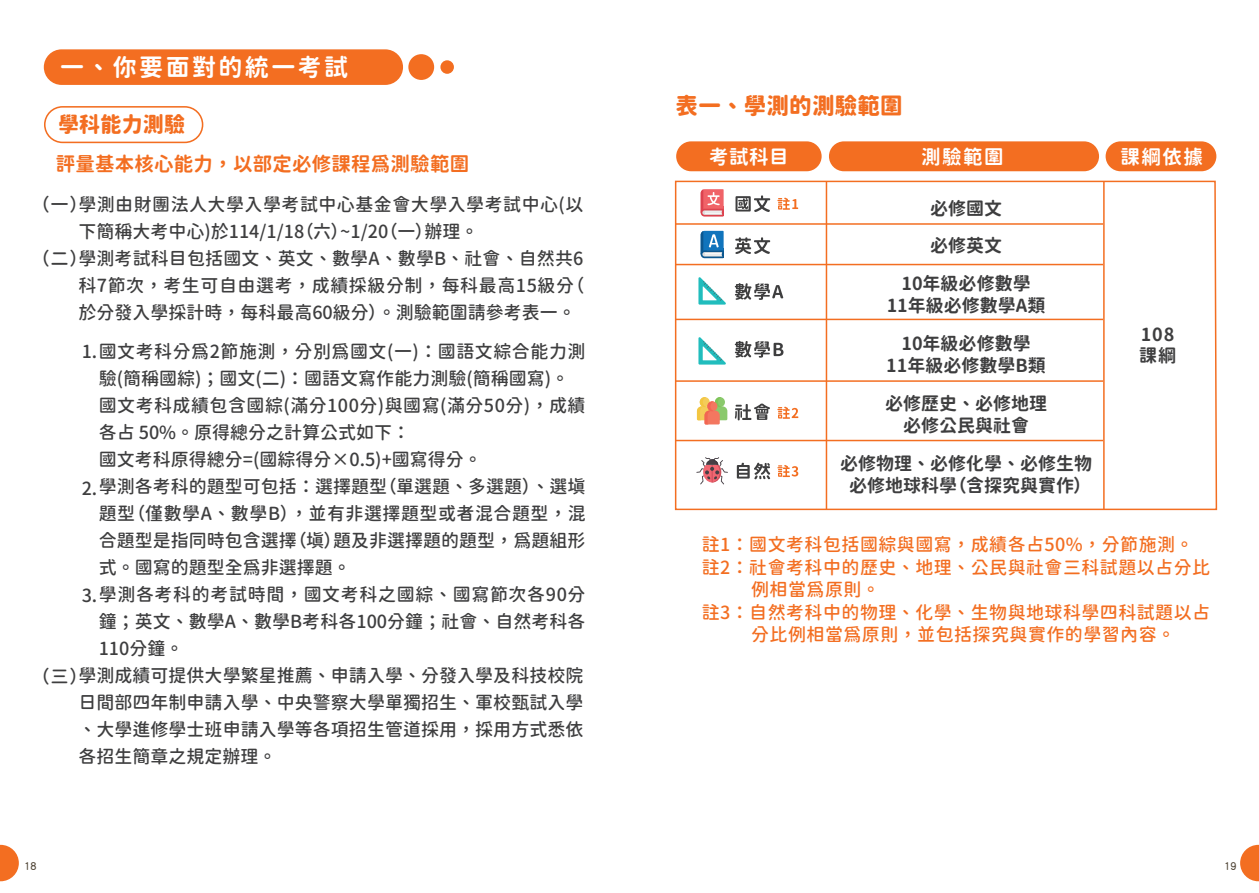
<style>
.page{position:relative;width:1259px;height:893px;background:#fff}
.page>*{position:absolute;margin:0;border:0;box-sizing:border-box;transform-origin:0 0}
.t1{font:24px "Gen Sen Maru Gothic TW Bold TTF";letter-spacing:.1em;color:#fff}
.t2{font:22.5px "Gen Sen Maru Gothic TW Heavy TTF";letter-spacing:.01em;color:#f36e21}
.t3{font:21px "Gen Sen Maru Gothic TW Heavy TTF";letter-spacing:.01em;color:#f36e21}
.t4{font:19.5px "Gen Sen Maru Gothic TW Bold TTF";letter-spacing:.01em;color:#f36e21}
.t5{font:19.5px "Gen Sen Maru Gothic TW Bold TTF";letter-spacing:.075em;color:#fff}
.t6{font:18px/27px "Gen Sen Maru Gothic TW Medium TTF";color:#3e3e3f}
.t7{font:18px "Gen Sen Maru Gothic TW Medium TTF";letter-spacing:.025em;color:#f36e21}
.t8{font:18px/37.5px "Gen Sen Maru Gothic TW Bold TTF";color:#3e3e3f;text-align:center}
.t9{font:12px "DF Yuan Std W7";color:#4e4334}
</style>
<div class="page">
<svg style="left:0;top:845px;width:19px;height:36px"></svg>
<svg style="left:1240px;top:845px;width:19px;height:36px"></svg>
<div style="left:408px;top:54px;width:26px;height:26px;background:#f36e21;border-radius:50%"></div>
<div style="left:440px;top:60px;width:14px;height:14px;background:#f36e21;border-radius:50%"></div>
<div style="left:44px;top:49px;width:359px;height:36px;background:#f36e21;border-radius:18px"></div>
<div style="left:44px;top:106px;width:159px;height:37px;border:2px solid #f36e21;border-radius:18px"></div>
<div style="left:676px;top:141px;width:145px;height:30px;background:#f36e21;border-radius:15px"></div>
<div style="left:829px;top:141px;width:270px;height:30px;background:#f36e21;border-radius:15px"></div>
<div style="left:1105px;top:141px;width:111px;height:30px;background:#f36e21;border-radius:15px"></div>
<svg style="left:674px;top:180px;width:543px;height:331px"></svg>
<hr style="left:825px;top:181px;width:2px;height:328px;background:#f36e21">
<hr style="left:1103px;top:181px;width:1px;height:328px;background:#f36e21">
<hr style="left:676px;top:223px;width:427px;height:2px;background:#f36e21">
<hr style="left:676px;top:264px;width:427px;height:1px;background:#f36e21">
<hr style="left:676px;top:319px;width:427px;height:1px;background:#f36e21">
<hr style="left:676px;top:380px;width:427px;height:2px;background:#f36e21">
<hr style="left:676px;top:440px;width:427px;height:1px;background:#f36e21">
<svg style="left:735px;top:195px;width:35px;height:17px"></svg>
<svg style="left:777px;top:198px;width:21px;height:12px"></svg>
<svg style="left:735px;top:237px;width:35px;height:17px"></svg>
<svg style="left:735px;top:283px;width:48px;height:17px"></svg>
<svg style="left:735px;top:341px;width:48px;height:17px"></svg>
<svg style="left:735px;top:404px;width:35px;height:16px"></svg>
<svg style="left:777px;top:407px;width:21px;height:12px"></svg>
<svg style="left:737px;top:463px;width:33px;height:16px"></svg>
<svg style="left:777px;top:465px;width:21px;height:12px"></svg>
<svg style="left:698px;top:277px;width:28px;height:28px"></svg>
<svg style="left:700px;top:189px;width:23px;height:28px"></svg>
<svg style="left:700px;top:231px;width:23px;height:27px"></svg>
<svg style="left:696px;top:457px;width:32px;height:27px"></svg>
<svg style="left:698px;top:337px;width:28px;height:28px"></svg>
<svg style="left:697px;top:397px;width:30px;height:27px"></svg>
<h1 class="t1" style="left:60px;top:53px;width:289px">一、你要面對的統一考試</h1>
<p class="t3" style="left:58px;top:113px;width:129px">學科能力測驗</p>
<p class="t4" style="left:56px;top:153px;width:415px">評量基本核心能力，以部定必修課程為測驗範圍</p>
<p class="t6" style="left:78px;top:191px;width:507px">學測由財團法人大學入學考試中心基金會大學入學考試中心(以下簡稱大考中心)於114/1/18（六）~1/20（一）辦理。<br>學測考試科目包括國文、英文、數學A、數學B、社會、自然共6科7節次，考生可自由選考，成績採級分制，每科最高15級分（於分發入學採計時，每科最高60級分）。測驗範圍請參考表一。</p>
<p class="t6" style="left:32px;top:191px;width:58px">（一）</p>
<p class="t6" style="left:32px;top:245px;width:58px">（二）</p>
<p class="t6" style="left:99px;top:338px;width:488px;text-indent:-17px">1.國文考科分為2節施測，分別為國文(一)：國語文綜合能力測驗(簡稱國綜)；國文(二)：國語文寫作能力測驗(簡稱國寫)。國文考科成績包含國綜(滿分100分)與國寫(滿分50分)，成績各占 50%。原得總分之計算公式如下：<br>國文考科原得總分=(國綜得分×0.5)+國寫得分。<br>學測各考科的題型可包括：選擇題型（單選題、多選題）、選塡題型（僅數學A、數學B），並有非選擇題型或者混合題型，混合題型是指同時包含選擇（塡）題及非選擇題的題型，為題組形式。國寫的題型全為非選擇題。<br>學測各考科的考試時間，國文考科之國綜、國寫節次各90分鐘；英文、數學A、數學B考科各100分鐘；社會、自然考科各<br>110分鐘。</p>
<p class="t6" style="left:82px;top:475px;width:17px">2.</p>
<p class="t6" style="left:82px;top:583px;width:17px">3.</p>
<p class="t6" style="left:78px;top:662px;width:506px;text-align:justify">學測成績可提供大學繁星推薦、申請入學、分發入學及科技校院日間部四年制申請入學、中央警察大學單獨招生、軍校甄試入學、大學進修學士班申請入學等各項招生管道採用，採用方式悉依各招生簡章之規定辦理。</p>
<p class="t6" style="left:32px;top:663px;width:58px">（三）</p>
<p class="t2" style="left:675px;top:93px;width:229px">表一、學測的測驗範圍</p>
<p class="t5" style="left:709px;top:145px;width:81px">考試科目</p>
<p class="t5" style="left:921px;top:145px;width:84px">測驗範圍</p>
<p class="t5" style="left:1120px;top:145px;width:84px">課綱依據</p>
<p class="t8" style="left:901px;top:190px;width:131px">必修國文<br>必修英文<br>10年級必修數學</p>
<p class="t8" style="left:886px;top:287px;width:160px">11年級必修數學A類<br>10年級必修數學</p>
<p class="t8" style="left:885px;top:347px;width:163px;text-align:left">11年級必修數學B類必修歷史、必修地理</p>
<p class="t8" style="left:840px;top:407px;width:253px">必修公民與社會<br>必修物理、必修化學、必修生物</p>
<p class="t8" style="left:849px;top:467px;width:244px">必修地球科學（含探究與實作）</p>
<p class="t8" style="left:1139px;top:324px;width:38px;line-height:21px;text-align:left">108課綱</p>
<p class="t7" style="left:701px;top:535px;width:493px">註1：國文考科包括國綜與國寫，成績各占50%，分節施測。</p>
<p class="t7" style="left:701px;top:557px;width:510px">註2：社會考科中的歷史、地理、公民與社會三科試題以占分比</p>
<p class="t7" style="left:751px;top:580px;width:130px">例相當為原則。</p>
<p class="t7" style="left:701px;top:602px;width:510px">註3：自然考科中的物理、化學、生物與地球科學四科試題以占</p>
<p class="t7" style="left:751px;top:625px;width:425px">分比例相當為原則，並包括探究與實作的學習內容。</p>
<p class="t9" style="left:23px;top:859px;width:15px">18</p>
<p class="t9" style="left:1223px;top:859px;width:15px">19</p>
</div>
